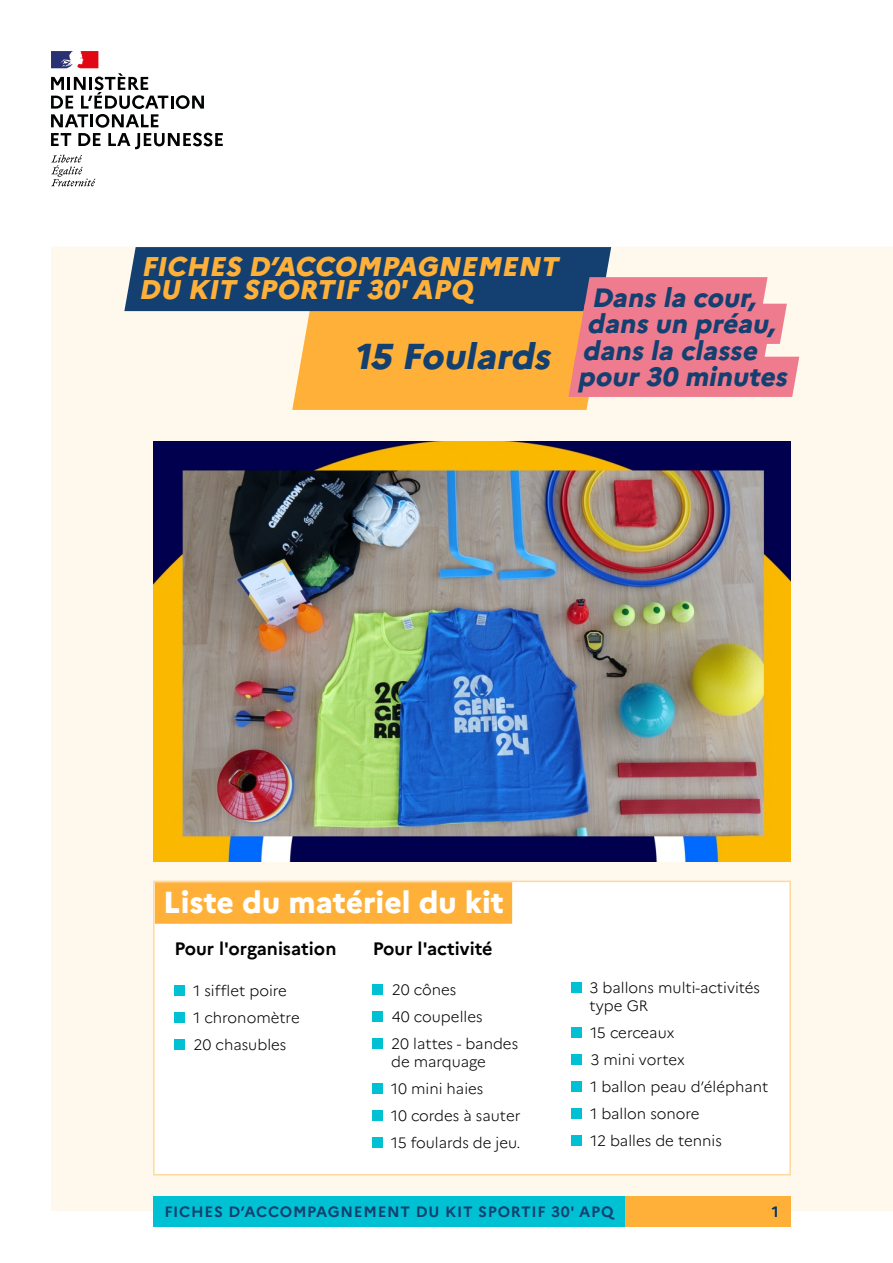
<style>
.page{position:relative;width:893px;height:1263px;background:#fff}
.page>*{position:absolute;margin:0;border:0;box-sizing:border-box;transform-origin:0 0}
.t1{font:italic 800 36px "Marianne";color:#134070}
.t2{font:800 30.3px "Marianne";color:#fff}
.t3{font:italic 800 27px/23.2px "Marianne";color:#ffb039}
.t4{font:italic 800 26.55px "Marianne";color:#134070}
.t5{font:700 18px "Marianne";color:#000}
.t6{font:300 15px/27px "Marianne";color:#000}
.t7{font:700 15px "Marianne";letter-spacing:.05em;color:#134070}
.t8{font:700 15px "Marianne";color:#036}
</style>
<div class="page">
<div style="left:51px;top:247px;width:842px;height:964px;background:#fff8ed"></div>
<svg style="left:51px;top:155px;width:45px;height:31px"></svg>
<svg style="left:51px;top:51px;width:172px;height:98px"></svg>
<div style="left:153px;top:1197px;width:495px;height:30px;background:#00c1d4"></div>
<div style="left:625px;top:1197px;width:166px;height:30px;background:#ffb039"></div>
<div style="left:153px;top:881px;width:638px;height:294px;background:#fff;border:2px solid #ffd89c"></div>
<div style="left:174px;top:985px;width:11px;height:10px;background:#00c1d4"></div>
<div style="left:174px;top:1012px;width:11px;height:10px;background:#00c1d4"></div>
<div style="left:174px;top:1039px;width:11px;height:10px;background:#00c1d4"></div>
<div style="left:373px;top:985px;width:10px;height:10px;background:#00c1d4"></div>
<div style="left:373px;top:1012px;width:10px;height:10px;background:#00c1d4"></div>
<div style="left:373px;top:1039px;width:10px;height:10px;background:#00c1d4"></div>
<div style="left:373px;top:1084px;width:10px;height:10px;background:#00c1d4"></div>
<div style="left:373px;top:1111px;width:10px;height:10px;background:#00c1d4"></div>
<div style="left:373px;top:1138px;width:10px;height:10px;background:#00c1d4"></div>
<div style="left:571px;top:983px;width:10px;height:10px;background:#00c1d4"></div>
<div style="left:571px;top:1028px;width:10px;height:10px;background:#00c1d4"></div>
<div style="left:571px;top:1055px;width:10px;height:10px;background:#00c1d4"></div>
<div style="left:571px;top:1082px;width:10px;height:10px;background:#00c1d4"></div>
<div style="left:571px;top:1109px;width:10px;height:10px;background:#00c1d4"></div>
<div style="left:571px;top:1136px;width:10px;height:10px;background:#00c1d4"></div>
<div style="left:155px;top:882px;width:357px;height:42px;background:#ffb039"></div>
<img style="left:153px;top:442px;width:638px;height:419px">
<div style="left:303px;top:289px;width:294px;height:121px;background:#ffb039"></div>
<div style="left:130px;top:247px;width:476px;height:64px;background:#134070"></div>
<div style="left:586px;top:277px;width:178px;height:40px;background:#ef7c8e"></div>
<div style="left:581px;top:304px;width:202px;height:40px;background:#ef7c8e"></div>
<div style="left:577px;top:330px;width:189px;height:40px;background:#ef7c8e"></div>
<div style="left:572px;top:357px;width:224px;height:40px;background:#ef7c8e"></div>
<h3 class="t3" style="left:139px;top:258px;width:426px">FICHES D’ACCOMPAGNEMENT<br>DU KIT SPORTIF 30'APQ</h3>
<h1 class="t1" style="left:354px;top:342px;width:204px">15 Foulards</h1>
<h3 class="t4" style="left:591px;top:286px;width:170px">Dans la cour,</h3>
<h3 class="t4" style="left:587px;top:313px;width:194px">dans un préau,</h3>
<h3 class="t4" style="left:582px;top:339px;width:181px">dans la classe</h3>
<h3 class="t4" style="left:577px;top:366px;width:216px">pour 30 minutes</h3>
<h2 class="t2" style="left:163px;top:889px;width:342px">Liste du matériel du kit</h2>
<p class="t5" style="left:174px;top:939px;width:164px">Pour l'organisation</p>
<p class="t6" style="left:193px;top:977px;width:108px">1 sifflet poire<br>1 chronomètre<br>20 chasubles</p>
<p class="t5" style="left:373px;top:939px;width:121px">Pour l'activité</p>
<p class="t6" style="left:391px;top:976px;width:129px">20 cônes<br>40 coupelles<br>20 lattes - bandes</p>
<p class="t6" style="left:391px;top:1048px;width:131px">de marquage<br>10 mini haies<br>10 cordes à sauter<br>15 foulards de jeu.</p>
<p class="t6" style="left:589px;top:979px;width:172px;line-height:18px">3 ballons multi-activités type GR</p>
<p class="t6" style="left:590px;top:1019px;width:180px">15 cerceaux<br>3 mini vortex<br>1 ballon peau d’éléphant<br>1 ballon sonore<br>12 balles de tennis</p>
<p class="t7" style="left:164px;top:1206px;width:451px">FICHES D’ACCOMPAGNEMENT DU KIT SPORTIF 30' APQ</p>
<p class="t8" style="left:772px;top:1203px;width:8px">1</p>
</div>
